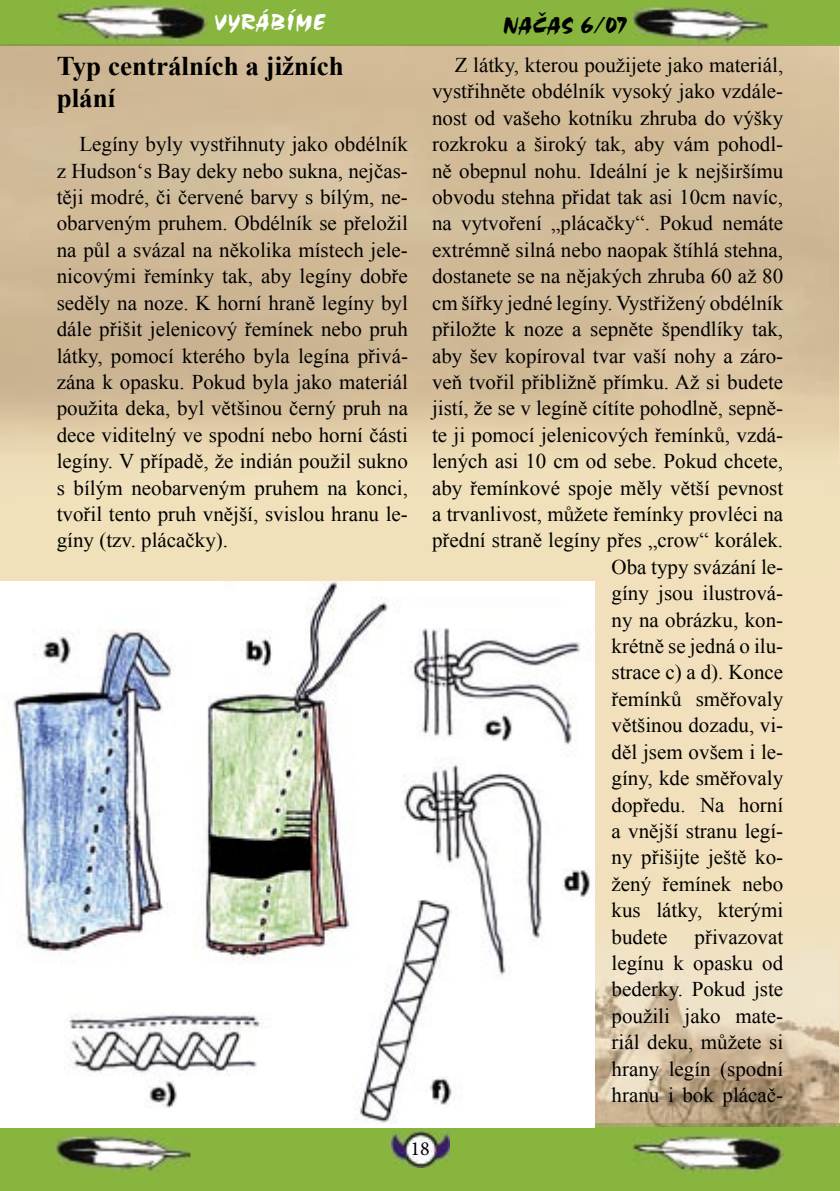
<style>
.page{position:relative;width:840px;height:1191px;background:#fff}
.page>*{position:absolute;margin:0;border:0;box-sizing:border-box;transform-origin:0 0}
.t1{font:700 27px/32.4px "Times New Roman";color:#000}
.t2{font:24px "Choc DOT";color:#000}
.t3{font:24px "Choc DOT";color:#fff}
.t4{font:21px/26.4px "Times New Roman";color:#000;text-align:justify}
.t5{font:20px "Minion Pro";color:#000}
</style>
<div class="page">
<div style="left:0;top:1123px;width:839px;height:68px;background:#87b53e"></div>
<img style="left:391px;top:1131px;width:58px;height:36px">
<div style="left:0;top:0;width:839px;height:45px;background:#87b53e"></div>
<div style="left:0;top:47px;width:839px;height:1076px;background:#f1e0bb"></div>
<img style="left:632px;top:7px;width:136px;height:37px">
<img style="left:57px;top:4px;width:150px;height:37px">
<img style="left:55px;top:1135px;width:136px;height:37px">
<img style="left:632px;top:1135px;width:150px;height:37px">
<img style="left:594px;top:892px;width:245px;height:234px">
<img style="left:0;top:45px;width:839px;height:405px">
<hr style="left:839px;top:1123px;width:1px;height:68px;background:#87b53e">
<hr style="left:839px;top:0;width:1px;height:45px;background:#87b53e">
<hr style="left:839px;top:47px;width:1px;height:1076px;background:#f1e0bb">
<img style="left:0;top:581px;width:594px;height:546px">
<p class="t3" style="left:214px;top:9px;width:113px">VYRÁBÍME</p>
<p class="t1" style="left:57px;top:49px;width:288px">Typ centrálních a jižních plání</p>
<p class="t4" style="left:57px;top:131px;width:352px;text-indent:23px">Legíny byly vystřihnuty jako obdélník z Hudson‘s Bay deky nebo sukna, nejčas&shy;těji modré, či červené barvy s bílým, ne&shy;obarveným pruhem. Obdélník se přeložil na půl a svázal na několika místech jele&shy;nicovými řemínky tak, aby legíny dobře seděly na noze. K horní hraně legíny byl dále přišit jelenicový řemínek nebo pruh látky, pomocí kterého byla legína přivá&shy;zána k opasku. Pokud byla jako materiál použita deka, byl většinou černý pruh na dece viditelný ve spodní nebo horní části legíny. V případě, že indián použil sukno s bílým neobarveným pruhem na konci, tvořil tento pruh vnější, svislou hranu le&shy;gíny (tzv. plácačky).</p>
<p class="t2" style="left:502px;top:12px;width:126px">NAČAS 6/07</p>
<p class="t4" style="left:454px;top:51px;width:330px">Z látky, kterou použijete jako materiál,</p>
<p class="t4" style="left:432px;top:78px;width:352px">vystřihněte obdélník vysoký jako vzdále-</p>
<p class="t4" style="left:432px;top:104px;width:352px">nost od vašeho kotníku zhruba do výšky</p>
<p class="t4" style="left:432px;top:131px;width:352px">rozkroku a široký tak, aby vám pohodl-</p>
<p class="t4" style="left:432px;top:157px;width:352px">ně obepnul nohu. Ideální je k nejširšímu</p>
<p class="t4" style="left:432px;top:183px;width:352px">obvodu stehna přidat tak asi 10cm navíc,</p>
<p class="t4" style="left:432px;top:210px;width:352px">na vytvoření „plácačky“. Pokud nemáte</p>
<p class="t4" style="left:432px;top:236px;width:352px">extrémně silná nebo naopak štíhlá stehna,</p>
<p class="t4" style="left:432px;top:263px;width:352px">dostanete se na nějakých zhruba 60 až 80</p>
<p class="t4" style="left:432px;top:289px;width:352px">cm šířky jedné legíny. Vystřižený obdélník</p>
<p class="t4" style="left:432px;top:315px;width:352px">přiložte k noze a sepněte špendlíky tak,</p>
<p class="t4" style="left:432px;top:342px;width:352px">aby šev kopíroval tvar vaší nohy a záro-</p>
<p class="t4" style="left:432px;top:368px;width:352px">veň tvořil přibližně přímku. Až si budete</p>
<p class="t4" style="left:432px;top:395px;width:352px">jistí, že se v legíně cítíte pohodlně, sepně-</p>
<p class="t4" style="left:432px;top:421px;width:352px">te ji pomocí jelenicových řemínků, vzdá-</p>
<p class="t4" style="left:432px;top:447px;width:352px">lených asi 10 cm od sebe. Pokud chcete,</p>
<p class="t4" style="left:432px;top:474px;width:352px">aby řemínkové spoje měly větší pevnost</p>
<p class="t4" style="left:432px;top:500px;width:352px">a trvanlivost, můžete řemínky provléci na</p>
<p class="t4" style="left:432px;top:527px;width:352px">přední straně legíny přes „crow“ korálek.</p>
<p class="t4" style="left:611px;top:553px;width:173px">Oba typy svázání le-</p>
<p class="t4" style="left:611px;top:579px;width:173px">gíny jsou ilustrová-</p>
<p class="t4" style="left:611px;top:606px;width:173px">ny na obrázku, kon-</p>
<p class="t4" style="left:611px;top:632px;width:173px">krétně se jedná o ilu-</p>
<p class="t4" style="left:611px;top:659px;width:173px">strace c) a d). Konce</p>
<p class="t4" style="left:611px;top:685px;width:173px">řemínků směřovaly</p>
<p class="t4" style="left:611px;top:711px;width:173px">většinou dozadu, vi-</p>
<p class="t4" style="left:611px;top:738px;width:173px">děl jsem ovšem i le-</p>
<p class="t4" style="left:611px;top:764px;width:173px">gíny, kde směřovaly</p>
<p class="t4" style="left:611px;top:791px;width:173px">dopředu. Na horní</p>
<p class="t4" style="left:611px;top:817px;width:173px">a vnější stranu legí-</p>
<p class="t4" style="left:611px;top:843px;width:173px">ny přišijte ještě ko-</p>
<p class="t4" style="left:611px;top:870px;width:173px">žený řemínek nebo</p>
<p class="t4" style="left:611px;top:896px;width:173px">kus látky, kterými</p>
<p class="t4" style="left:611px;top:923px;width:57px">budete</p>
<p class="t4" style="left:611px;top:923px;width:173px;text-indent:83px">přivazovat legínu k opasku od bederky. Pokud jste použili jako mate&shy;riál deku, můžete si hrany legín (spodní hranu i bok plácač-</p>
<p class="t5" style="left:410px;top:1135px;width:21px">18</p>
</div>
